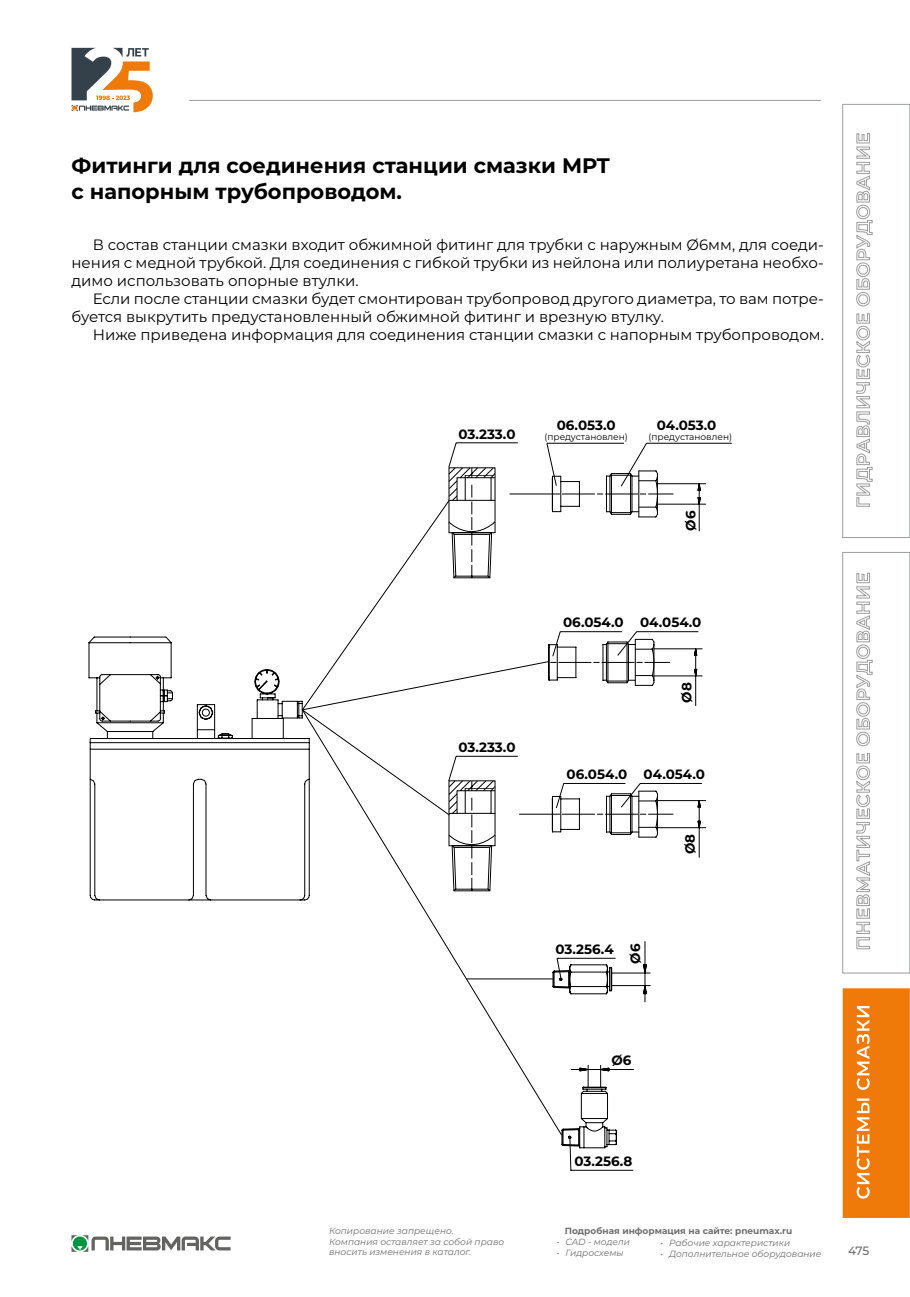
<style>
.page{position:relative;width:910px;height:1297px;background:#fff}
.page>*{position:absolute;margin:0;border:0;box-sizing:border-box;transform-origin:0 0}
.t1{font:700 21px/25.2px "Montserrat";color:#000}
.t2{font:15px/18px "Montserrat";color:#000;text-align:justify}
.t3{font:700 13.5px "Montserrat";color:#000}
.t4{font:500 12px "Montserrat";color:#6f6f6e}
.t5{font:italic 9px/10.8px "Montserrat";color:#6f6f6e}
.t6{font:700 9px "Montserrat";color:#6f6f6e}
.t7{font:9px "Montserrat";color:#000}
</style>
<div class="page">
<svg style="left:842px;top:104px;width:68px;height:434px"></svg>
<svg style="left:843px;top:988px;width:67px;height:230px;background:#ef8219"></svg>
<div style="left:842px;top:552px;width:68px;height:421px;border:1px solid #9c9d9d"></div>
<svg style="left:856px;top:753px;width:14px;height:196px"></svg>
<svg style="left:856px;top:573px;width:16px;height:173px"></svg>
<svg style="left:72px;top:1235px;width:159px;height:17px"></svg>
<hr style="left:189px;top:100px;width:632px;height:1px;background:#9c9d9d">
<svg style="left:72px;top:48px;width:81px;height:64px"></svg>
<svg style="left:88px;top:636px;width:214px;height:265px"></svg>
<svg style="left:562px;top:941px;width:89px;height:61px"></svg>
<svg style="left:561px;top:1065px;width:73px;height:105px"></svg>
<svg style="left:302px;top:442px;width:430px;height:416px"></svg>
<svg style="left:302px;top:709px;width:260px;height:426px"></svg>
<hr style="left:466px;top:979px;width:87px;height:1px;background:#000">
<h1 class="t1" style="left:72px;top:152px;width:540px">Фитинги для соединения станции смазки MPT с напорным трубопроводом.</h1>
<p class="t2" style="left:72px;top:235px;width:754px;text-indent:21px">В состав станции смазки входит обжимной фитинг для трубки с наружным Ø6мм, для соеди&shy;нения с медной трубкой. Для соединения с гибкой трубки из нейлона или полиуретана необхо&shy;димо использовать опорные втулки.</p>
<p class="t2" style="left:71px;top:289px;width:754px;text-indent:21px">Если после станции смазки будет смонтирован трубопровод другого диаметра, то вам потре&shy;буется выкрутить предустановленный обжимной фитинг и врезную втулку.</p>
<p class="t2" style="left:93px;top:325px;width:733px">Ниже приведена информация для соединения станции смазки с напорным трубопроводом.</p>
<p class="t3" style="left:458px;top:424px;width:59px">03.233.0</p>
<p class="t3" style="left:557px;top:416px;width:60px">06.053.0</p>
<p class="t7" style="left:544px;top:431px;width:85px">(предустановлен)</p>
<p class="t7" style="left:649px;top:431px;width:85px">(предустановлен)</p>
<p class="t3" style="left:657px;top:416px;width:61px">04.053.0</p>
<p class="t3" style="left:681px;top:530px;width:21px;rotate:-90deg">Ø6</p>
<p class="t3" style="left:458px;top:738px;width:59px">03.233.0</p>
<p class="t3" style="left:563px;top:613px;width:140px">06.054.0 04.054.0</p>
<p class="t3" style="left:677px;top:703px;width:22px;rotate:-90deg">Ø8</p>
<p class="t3" style="left:567px;top:764px;width:140px">06.054.0 04.054.0</p>
<p class="t3" style="left:680px;top:854px;width:22px;rotate:-90deg">Ø8</p>
<p class="t3" style="left:556px;top:939px;width:60px">03.256.4</p>
<p class="t3" style="left:625px;top:964px;width:21px;rotate:-90deg">Ø6</p>
<p class="t3" style="left:611px;top:1050px;width:21px">Ø6</p>
<p class="t3" style="left:574px;top:1151px;width:60px">03.256.8</p>
<p class="t5" style="left:329px;top:1225px;width:177px">Копирование запрещено.<br>Компания оставляет за собой право вносить изменения в каталог.</p>
<p class="t6" style="left:565px;top:1224px;width:229px">Подробная информация на сайте: pneumax.ru</p>
<p class="t5" style="left:557px;top:1236px;width:74px">• CAD - модели</p>
<p class="t5" style="left:557px;top:1247px;width:68px">• Гидросхемы</p>
<p class="t5" style="left:661px;top:1237px;width:131px">• Рабочие характеристики</p>
<p class="t5" style="left:661px;top:1248px;width:162px">• Дополнительное оборудование</p>
<p class="t4" style="left:848px;top:1242px;width:23px">475</p>
</div>
